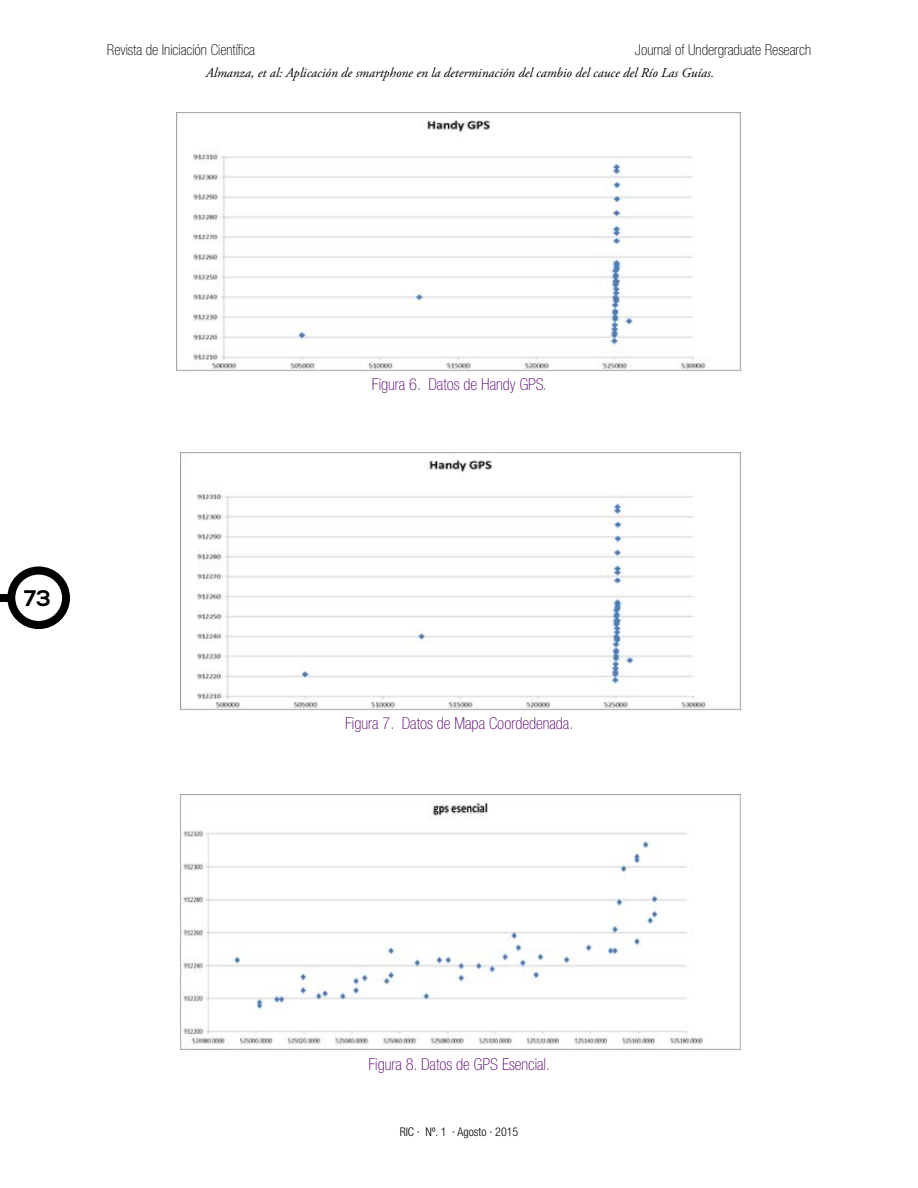
<style>
.page{position:relative;width:918px;height:1188px;background:#fff}
.page>*{position:absolute;margin:0;border:0;box-sizing:border-box;transform-origin:0 0}
.t1{font:700 22.5px "Nexa";color:#000}
.t2{font:100 condensed 16.5px "Helvetica Neue LT Pro";color:#5a0970}
.t3{font:100 condensed 15px "Helvetica Neue LT Pro";color:#000}
.t4{font:italic 13.5px "Adobe Garamond Pro";color:#000}
.t5{font:300 condensed 12px "Helvetica Neue LT Pro";color:#000}
</style>
<div class="page">
<div style="left:7px;top:566px;width:63px;height:63px;background:#000;border-radius:50%"></div>
<div style="left:0;top:594px;width:17px;height:8px;background:#000"></div>
<div style="left:15px;top:575px;width:47px;height:46px;background:#fff;border-radius:50%"></div>
<img style="left:176px;top:112px;width:566px;height:260px">
<img style="left:180px;top:453px;width:562px;height:258px">
<img style="left:180px;top:794px;width:561px;height:256px">
<p class="t3" style="left:107px;top:42px;width:150px">Revista de Iniciación Científica</p>
<p class="t3" style="left:635px;top:42px;width:178px">Journal of Undergraduate Research</p>
<p class="t4" style="left:206px;top:65px;width:510px">Almanza, et al: Aplicación de smartphone en la determinación del cambio del cauce del Río Las Guías.</p>
<h1 class="t1" style="left:24px;top:585px;width:29px">73</h1>
<p class="t2" style="left:372px;top:375px;width:176px">Figura 6. Datos de Handy GPS.</p>
<p class="t2" style="left:345px;top:714px;width:230px">Figura 7. Datos de Mapa Coordedenada.</p>
<p class="t2" style="left:369px;top:1055px;width:183px">Figura 8. Datos de GPS Esencial.</p>
<p class="t5" style="left:400px;top:1125px;width:120px">RIC · Nº. 1 · Agosto · 2015</p>
</div>
